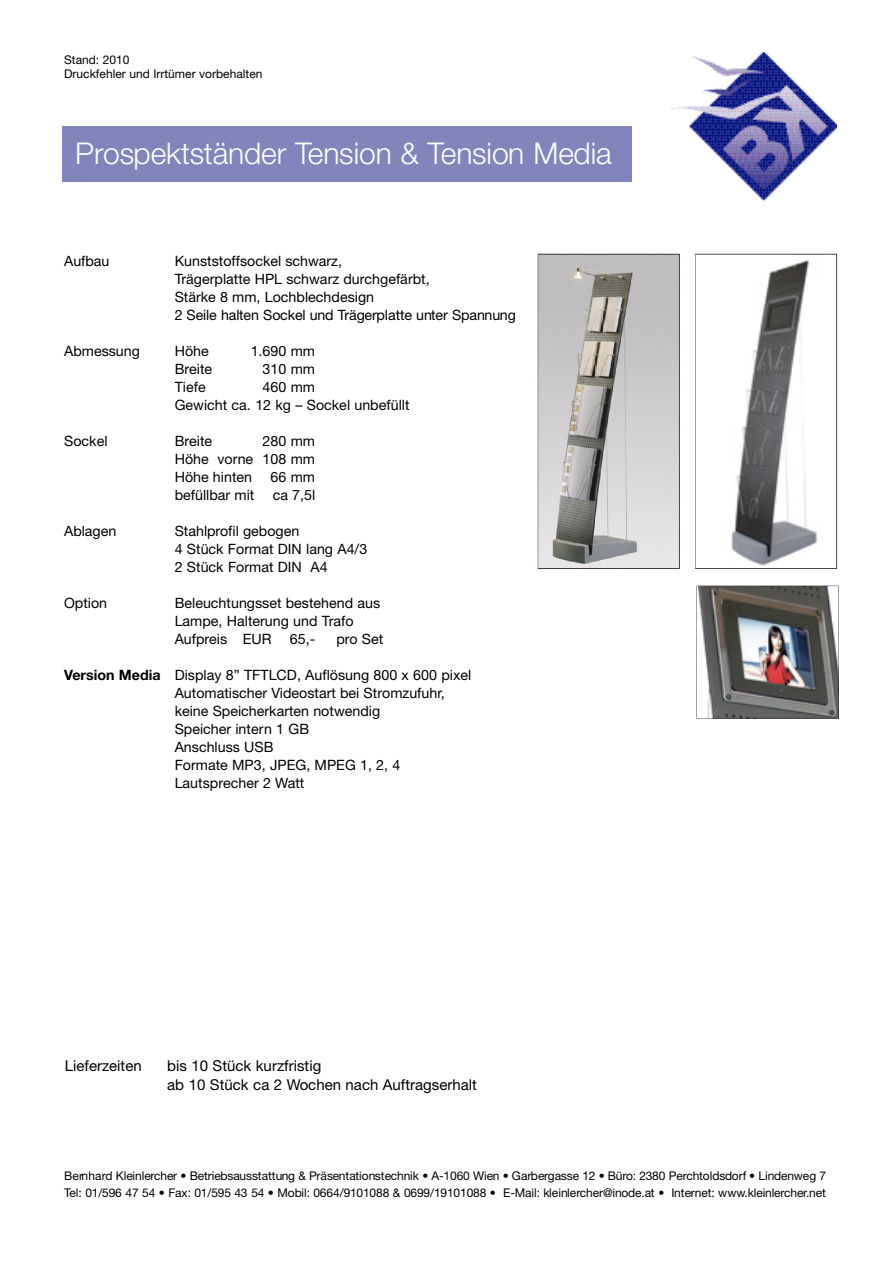
<style>
.page{position:relative;width:893px;height:1263px;background:#fff}
.page>*{position:absolute;margin:0;border:0;box-sizing:border-box;transform-origin:0 0}
.t1{font:300 30px "Helvetica Neue";color:#fff}
.t2{font:15px/19.5px "Helvetica Neue";color:#000}
.t3{font:14.25px/18px "Helvetica Neue";color:#000}
.t4{font:12px/13.6px "Helvetica Neue";color:#000}
.s1{font-weight:700}
</style>
<div class="page">
<div style="left:63px;top:126px;width:568px;height:56px;background:#8285bc"></div>
<svg style="left:537px;top:254px;width:142px;height:315px;background:#bdbbba"></svg>
<svg style="left:695px;top:254px;width:142px;height:315px"></svg>
<img style="left:696px;top:586px;width:142px;height:133px">
<img style="left:671px;top:53px;width:165px;height:149px">
<p class="t4" style="left:64px;top:54px;width:200px">Stand: 2010<br>Druckfehler und Irrtümer vorbehalten</p>
<h1 class="t1" style="left:75px;top:143px;width:538px">P rospektständer Tension &amp; Tension Media</h1>
<p class="t3" style="left:64px;top:253px;width:47px">Aufbau</p>
<p class="t3" style="left:175px;top:253px;width:343px">Kunststoffsockel schwarz,<br>Trägerplatte HPL schwarz durchgefärbt,<br>Stärke 8 mm, Lochblechdesign<br>2 Seile halten Sockel und Trägerplatte unter Spannung</p>
<p class="t3" style="left:64px;top:343px;width:77px">Abmessung</p>
<p class="t3" style="left:175px;top:343px;width:36px">Höhe</p>
<p class="t3" style="left:251px;top:343px;width:66px">1.690 mm</p>
<p class="t3" style="left:175px;top:361px;width:39px">Breite</p>
<p class="t3" style="left:262px;top:361px;width:54px">310 mm</p>
<p class="t3" style="left:175px;top:379px;width:32px">Tiefe</p>
<p class="t3" style="left:175px;top:379px;width:236px;text-align:center">460 mm<br>Gewicht ca. 12 kg – Sockel unbefüllt</p>
<p class="t3" style="left:64px;top:433px;width:45px">Sockel</p>
<p class="t3" style="left:175px;top:433px;width:39px">Breite</p>
<p class="t3" style="left:175px;top:433px;width:142px;text-align:justify;text-indent:88px">280 mm Höhe vorne 108 mm Höhe hinten</p>
<p class="t3" style="left:270px;top:469px;width:46px">66 mm</p>
<p class="t3" style="left:175px;top:487px;width:81px">befüllbar mit</p>
<p class="t3" style="left:273px;top:487px;width:44px">ca 7,5l</p>
<p class="t3" style="left:64px;top:523px;width:54px">Ablagen</p>
<p class="t3" style="left:175px;top:523px;width:194px">Stahlprofil gebogen<br>4 Stück Format DIN lang A4/3<br>2 Stück Format DIN A4</p>
<p class="t3" style="left:64px;top:595px;width:45px">Option</p>
<p class="t3" style="left:175px;top:595px;width:207px">Beleuchtungsset bestehend aus<br>Lampe, Halterung und Trafo<br>Aufpreis EUR</p>
<p class="t3" style="left:290px;top:631px;width:27px">65,-</p>
<p class="t3" style="left:336px;top:631px;width:48px">pro Set</p>
<p class="t3" style="left:175px;top:667px;width:298px;text-indent:-111px"><span class="s1">Version Media</span> Display 8” TFTLCD, Auflösung 800 x 600 pixel<br>Automatischer Videostart bei Stromzufuhr, keine Speicherkarten notwendig<br>Speicher intern 1 GB<br>Anschluss USB<br>Formate MP3, JPEG, MPEG 1, 2, 4<br>Lautsprecher 2 Watt</p>
<p class="t2" style="left:65px;top:1057px;width:78px">Lieferzeiten</p>
<p class="t2" style="left:167px;top:1057px;width:311px">bis 10 Stück kurzfristig<br>ab 10 Stück ca 2 Wochen nach Auftragserhalt</p>
<p class="t4" style="left:64px;top:1169px;width:763px;line-height:16.5px">B e rn h a rd Kleinlercher • Betriebsausstattung &amp; Präsentationstechnik • A-1060 Wien • Garbergasse 12 • Büro: 2380 Perchtoldsdorf • Lindenweg 7<br>Tel: 01/596 47 54 • Fax: 01/595 43 54 • Mobil: 0664/9101088 &amp; 0699/19101088 • E-Mail: kleinlercher@inode.at • Internet: www.k le in le rc h e r.n e t</p>
</div>
